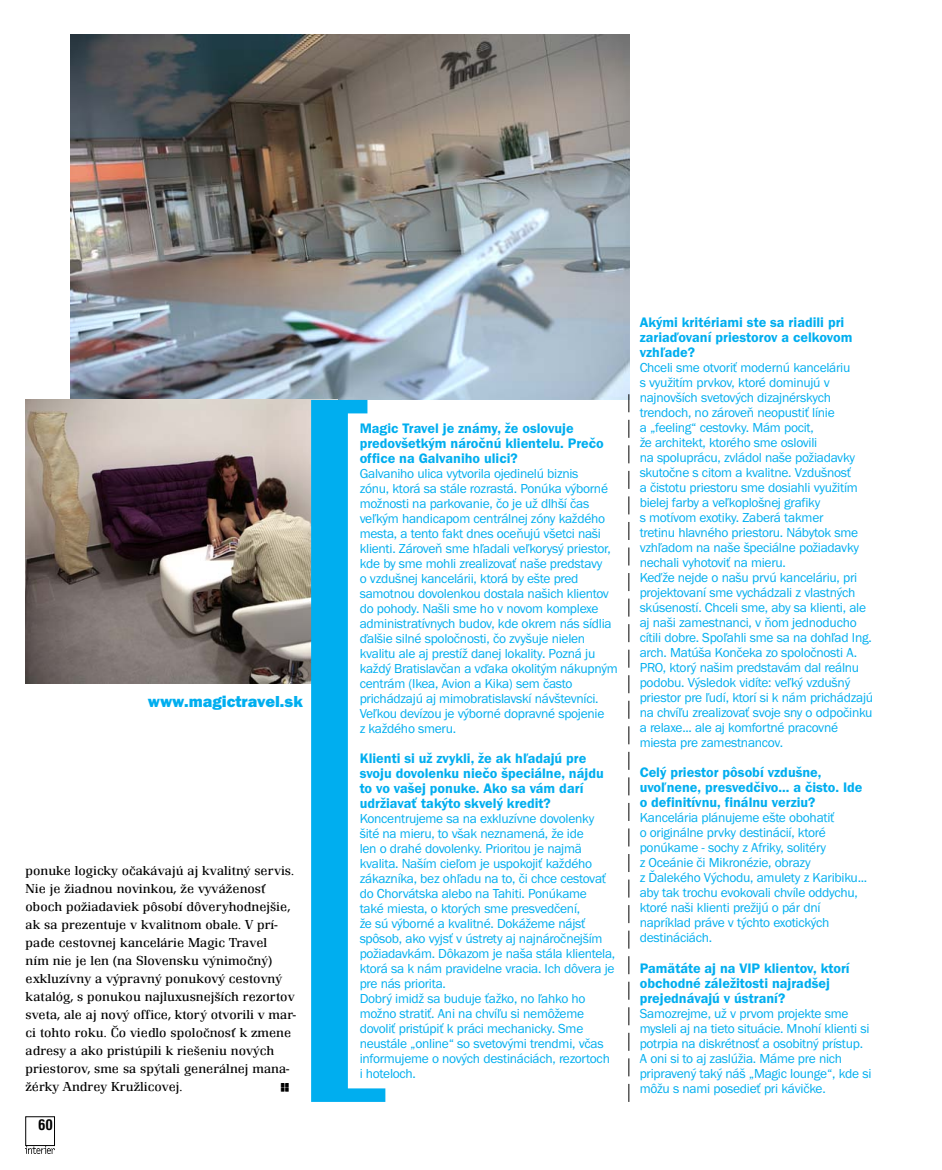
<style>
.page{position:relative;width:942px;height:1170px;background:#fff}
.page>*{position:absolute;margin:0;border:0;box-sizing:border-box;transform-origin:0 0}
.t1{font:16.5px "Franklin Got Itc TOT Hea";color:#00aeef}
.t2{font:14.25px/15px "Franklin Got Itc TOT Dem";color:#00aeef}
.t3{font:condensed 14.25px "Swiss 721 AT Bold";color:#000;scale:1.05 1}
.t4{font:13.5px/15px "Franklin Got Itc TOT Boo";letter-spacing:-.02em;color:#00aeef}
.t5{font:300 13.5px/18px "Renault TOT";color:#000;scale:1.05 1}
.t6{font:13.5px "Interier";color:#000;scale:1.05 1}
</style>
<div class="page">
<img style="left:70px;top:34px;width:559px;height:366px">
<img style="left:25px;top:400px;width:279px;height:283px">
<img style="left:26px;top:1145px;width:29px;height:8px">
<svg style="left:628px;top:394px;width:1px;height:707px"></svg>
<svg style="left:304px;top:393px;width:95px;height:709px"></svg>
<div style="left:318px;top:406px;width:30px;height:689px;background:#00aeef"></div>
<p class="t1" style="left:148px;top:691px;width:157px">www.magictravel.sk</p>
<p class="t5" style="left:26px;top:861px;width:259px">ponuke logicky očakávajú aj kvalitný servis.<br>Nie je žiadnou novinkou, že vyváženosť oboch požiadaviek pôsobí dôveryhodnejšie, ak sa prezentuje v kvalitnom obale. V prí&shy;pade cestovnej kancelárie Magic Travel<br>ním nie je len (na Slovensku výnimočný) exkluzívny a výpravný ponukový cestovný katalóg, s ponukou najluxusnejších rezortov sveta, ale aj nový office, ktorý otvorili v mar&shy;ci tohto roku. Čo viedlo spoločnosť k zmene adresy a ako pristúpili k riešeniu nových priestorov, sme sa spýtali generálnej mana&shy;žérky Andrey Kružlicovej.</p>
<p class="t6" style="left:280px;top:1080px;width:11px">e</p>
<p class="t3" style="left:38px;top:1115px;width:16px">60</p>
<p class="t2" style="left:360px;top:420px;width:246px">Magic Travel je známy, že oslovuje predovšetkým náročnú klientelu. Prečo office na Galvaniho ulici?</p>
<p class="t4" style="left:360px;top:466px;width:259px">Galvaniho ulica vytvorila ojedinelú biznis<br>zónu, ktorá sa stále rozrastá. Ponúka výborné možnosti na parkovanie, čo je už dlhší čas veľkým handicapom centrálnej zóny každého mesta, a tento fakt dnes oceňujú všetci naši klienti. Zároveň sme hľadali veľkorysý priestor, kde by sme mohli zrealizovať naše predstavy<br>o vzdušnej kancelárii, ktorá by ešte pred samotnou dovolenkou dostala našich klientov do pohody. Našli sme ho v novom komplexe administratívnych budov, kde okrem nás sídlia ďalšie silné spoločnosti, čo zvyšuje nielen kvalitu ale aj prestíž danej lokality. Pozná ju každý Bratislavčan a vďaka okolitým nákupným centrám (Ikea, Avion a Kika) sem často prichádzajú aj mimobratislavskí návštevníci.<br>Veľkou devízou je výborné dopravné spojenie<br>z každého smeru.</p>
<p class="t2" style="left:360px;top:750px;width:245px">Klienti si už zvykli, že ak hľadajú pre svoju dovolenku niečo špeciálne, nájdu to vo vašej ponuke. Ako sa vám darí udržiavať takýto skvelý kredit?</p>
<p class="t4" style="left:360px;top:811px;width:257px">Koncentrujeme sa na exkluzívne dovolenky šité na mieru, to však neznamená, že ide<br>len o drahé dovolenky. Prioritou je najmä kvalita. Naším cieľom je uspokojiť každého zákazníka, bez ohľadu na to, či chce cestovať do Chorvátska alebo na Tahiti. Ponúkame<br>také miesta, o ktorých sme presvedčení,<br>že sú výborné a kvalitné. Dokážeme nájsť spôsob, ako vyjsť v ústrety aj najnáročnejším požiadavkám. Dôkazom je naša stála klientela, ktorá sa k nám pravidelne vracia. Ich dôvera je pre nás priorita.<br>Dobrý imidž sa buduje ťažko, no ľahko ho možno stratiť. Ani na chvíľu si nemôžeme dovoliť pristúpiť k práci mechanicky. Sme neustále „online“ so svetovými trendmi, včas informujeme o nových destináciách, rezortoch i hoteloch.</p>
<p class="t2" style="left:639px;top:315px;width:214px">Akými kritériami ste sa riadili pri zariaďovaní priestorov a celkovom vzhľade?</p>
<p class="t4" style="left:639px;top:360px;width:235px">Chceli sme otvoriť modernú kanceláriu<br>s využitím prvkov, ktoré dominujú v najnovších svetových dizajnérskych trendoch, no zároveň neopustiť línie<br>a „feeling“ cestovky. Mám pocit,<br>že architekt, ktorého sme oslovili<br>na spoluprácu, zvládol naše požiadavky skutočne s citom a kvalitne. Vzdušnosť<br>a čistotu priestoru sme dosiahli využitím bielej farby a veľkoplošnej grafiky<br>s motívom exotiky. Zaberá takmer<br>tretinu hlavného priestoru. Nábytok sme vzhľadom na naše špeciálne požiadavky nechali vyhotoviť na mieru.<br>Keďže nejde o našu prvú kanceláriu, pri projektovaní sme vychádzali z vlastných skúseností. Chceli sme, aby sa klienti, ale aj naši zamestnanci, v ňom jednoducho cítili dobre. Spoľahli sme sa na dohľad Ing. arch. Matúša Končeka zo spoločnosti A.<br>PRO, ktorý našim predstavám dal reálnu podobu. Výsledok vidíte: veľký vzdušný priestor pre ľudí, ktorí si k nám prichádzajú na chvíľu zrealizovať svoje sny o odpočinku a relaxe... ale aj komfortné pracovné miesta pre zamestnancov.</p>
<p class="t2" style="left:639px;top:765px;width:224px">Celý priestor pôsobí vzdušne, uvoľnene, presvedčivo... a čisto. Ide o definitívnu, finálnu verziu?</p>
<p class="t4" style="left:639px;top:810px;width:229px">Kancelária plánujeme ešte obohatiť<br>o originálne prvky destinácií, ktoré ponúkame - sochy z Afriky, solitéry<br>z Oceánie či Mikronézie, obrazy<br>z Ďalekého Východu, amulety z Karibiku... aby tak trochu evokovali chvíle oddychu, ktoré naši klienti prežijú o pár dní napríklad práve v týchto exotických destináciách.</p>
<p class="t2" style="left:639px;top:960px;width:211px">Pamätáte aj na VIP klientov, ktorí obchodné záležitosti najradšej prejednávajú v ústraní?</p>
<p class="t4" style="left:639px;top:1005px;width:233px">Samozrejme, už v prvom projekte sme mysleli aj na tieto situácie. Mnohí klienti si potrpia na diskrétnosť a osobitný prístup.<br>A oni si to aj zaslúžia. Máme pre nich pripravený taký náš „Magic lounge“, kde si môžu s nami posedieť pri kávičke.</p>
</div>
